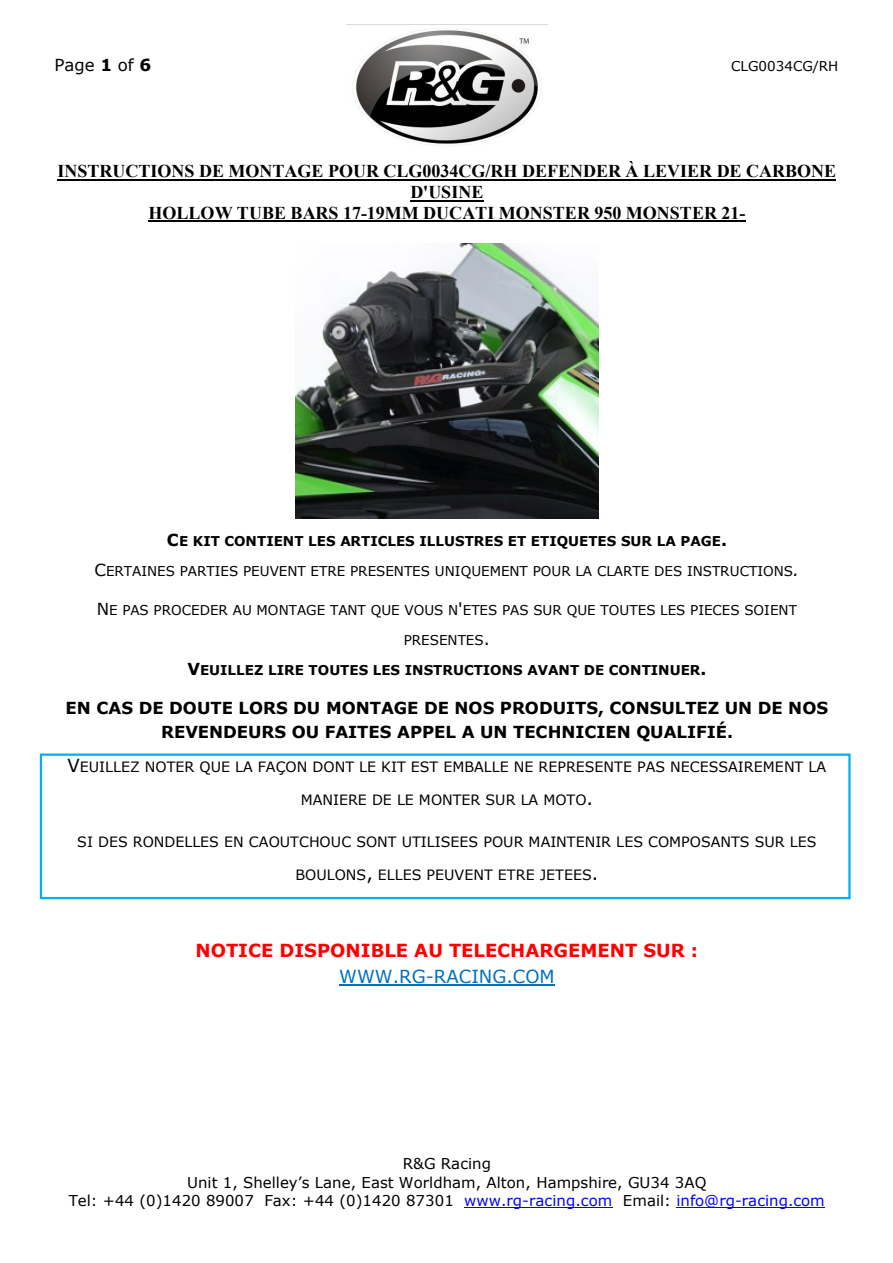
<style>
.page{position:relative;width:893px;height:1263px;background:#fff}
.page>*{position:absolute;margin:0;border:0;box-sizing:border-box;transform-origin:0 0}
.t1{font:700 18px/20.7px "Times New Roman";color:#000;text-align:center}
.t2{font:700 18px "Verdana";color:#f00}
.t3{font:18px "Verdana";color:#0070c0}
.t4{font:700 16.5px/24px "Verdana";color:#000;text-align:center}
.t5{font:16.5px "Verdana";color:#000}
.t6{font:15px/18.3px "Verdana";letter-spacing:.005em;color:#000;text-align:center}
.t7{font:14.25px "Verdana";color:#000}
.t8{font:13.5px "Verdana";color:#000}
.t9{font:700 13.5px "Verdana";color:#000}
.s1{font-weight:700}
.s2{font-size:16.5px}
.s3{font-style:italic;font-size:16.5px}
.s4{font-size:18px}
.s5{color:#00f}
</style>
<div class="page">
<hr style="left:464px;top:1207px;width:148px;height:1px;background:#00f">
<hr style="left:676px;top:1207px;width:149px;height:1px;background:#00f">
<img style="left:346px;top:24px;width:201px;height:122px">
<hr style="left:58px;top:179px;width:778px;height:2px;background:#000">
<hr style="left:410px;top:200px;width:73px;height:2px;background:#000">
<hr style="left:148px;top:220px;width:597px;height:2px;background:#000">
<img style="left:296px;top:243px;width:302px;height:276px">
<hr style="left:339px;top:984px;width:216px;height:1px;background:#0070c0">
<div style="left:40px;top:753px;width:811px;height:146px;border:2px solid #00b0f0"></div>
<p class="t5" style="left:54px;top:53px;width:98px">Page <span class="s1">1</span> of <span class="s1">6</span></p>
<p class="t8" style="left:731px;top:56px;width:109px">CLG0034CG/RH</p>
<p class="t1" style="left:58px;top:160px;width:780px">INSTRUCTIONS DE MONTAGE POUR CLG0034CG/RH DEFENDER À LEVIER DE CARBONE<br>D'USINE<br>HOLLOW TUBE BARS 17-19MM DUCATI MONSTER 950 MONSTER 21-</p>
<p class="t9" style="left:167px;top:531px;width:562px"><span class="s2">C</span>E KIT CONTIENT LES ARTICLES ILLUSTRES ET ETIQUETES SUR LA PAGE<span class="s2">.</span></p>
<p class="t8" style="left:95px;top:562px;width:706px"><span class="s2">C</span>ERTAINES PARTIES PEUVENT ETRE PRESENTES UNIQUEMENT POUR LA CLARTE DES INSTRUCTIONS<span class="s3">.</span></p>
<p class="t8" style="left:97px;top:601px;width:702px"><span class="s2">N</span>E PAS PROCEDER AU MONTAGE TANT QUE VOUS N<span class="s2">'</span>ETES PAS SUR QUE TOUTES LES PIECES SOIENT</p>
<p class="t8" style="left:404px;top:631px;width:87px">PRESENTES<span class="s2">.</span></p>
<p class="t9" style="left:187px;top:661px;width:520px"><span class="s2">V</span>EUILLEZ LIRE TOUTES LES INSTRUCTIONS AVANT DE CONTINUER<span class="s2">.</span></p>
<p class="t4" style="left:66px;top:696px;width:764px">EN CAS DE DOUTE LORS DU MONTAGE DE NOS PRODUITS, CONSULTEZ UN DE NOS<br>REVENDEURS OU FAITES APPEL A UN TECHNICIEN QUALIFIÉ.</p>
<p class="t7" style="left:68px;top:757px;width:760px"><span class="s4">V</span>EUILLEZ NOTER QUE LA FAÇON DONT LE KIT EST EMBALLE NE REPRESENTE PAS NECESSAIREMENT LA</p>
<p class="t7" style="left:301px;top:790px;width:294px">MANIERE DE LE MONTER SUR LA MOTO<span class="s4">.</span></p>
<p class="t7" style="left:77px;top:832px;width:741px">SI DES RONDELLES EN CAOUTCHOUC SONT UTILISEES POUR MAINTENIR LES COMPOSANTS SUR LES</p>
<p class="t7" style="left:295px;top:865px;width:304px">BOULONS<span class="s4">,</span> ELLES PEUVENT ETRE JETEES<span class="s4">.</span></p>
<p class="t2" style="left:195px;top:937px;width:504px">NOTICE DISPONIBLE AU TELECHARGEMENT SUR :</p>
<p class="t3" style="left:339px;top:964px;width:217px">WWW.RG-RACING.COM</p>
<p class="t6" style="left:69px;top:1155px;width:758px">R&amp;G Racing<br>Unit 1, Shelley’s Lane, East Worldham, Alton, Hampshire, GU34 3AQ<br>Tel: +44 (0)1420 89007 Fax: +44 (0)1420 87301 <span class="s5">www.rg-racing.com</span> Email: <span class="s5">info@rg-racing.com</span></p>
</div>
